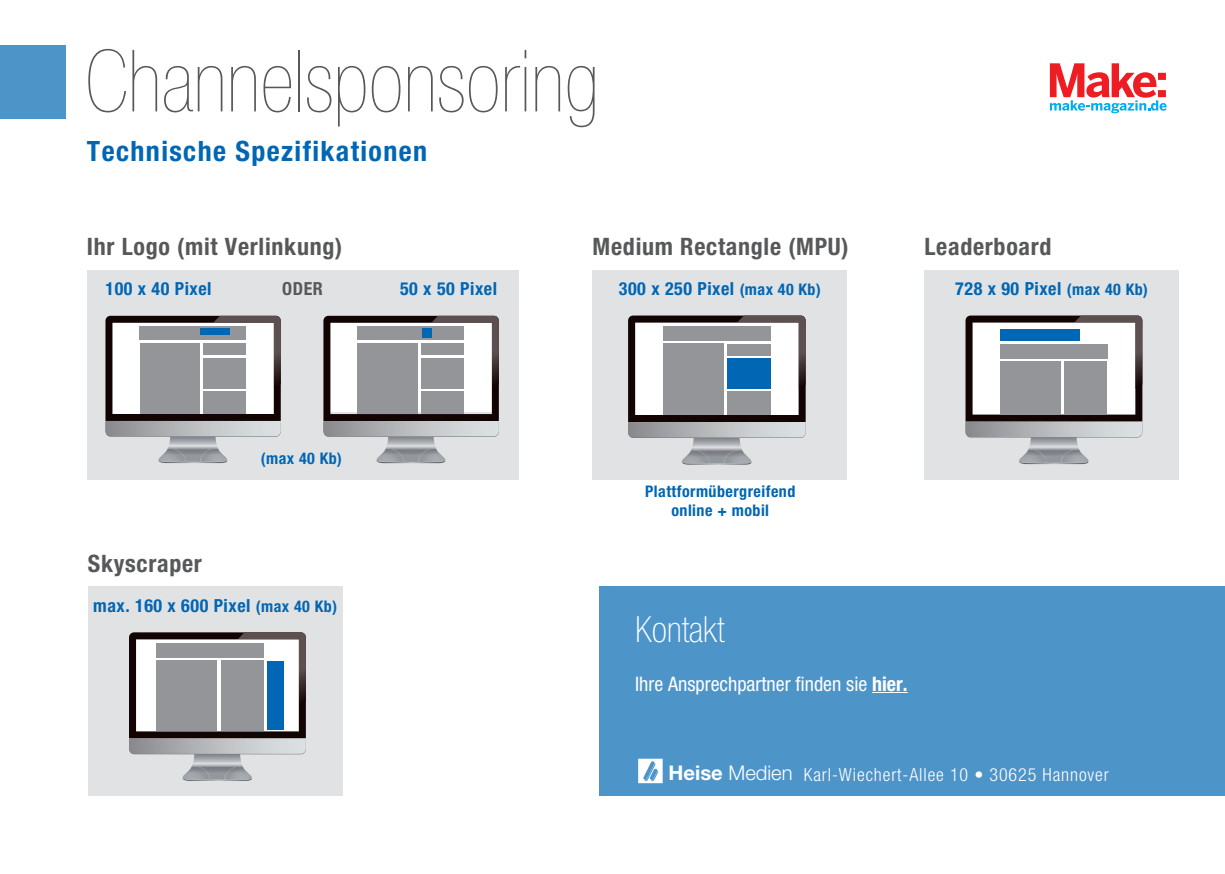
<style>
.page{position:relative;width:1225px;height:874px;background:#fff}
.page>*{position:absolute;margin:0;border:0;box-sizing:border-box;transform-origin:0 0}
.t1{font:900 condensed 86px "Helvetica Neue";color:#57585a}
.t2{font:100 condensed 36px "Helvetica Neue";color:#fff}
.t3{font:700 condensed 28px "Helvetica Neue";letter-spacing:.05em;color:#0166b3}
.t4{font:700 condensed 24px "Helvetica Neue";letter-spacing:.03em;color:#57585a}
.t5{font:condensed 20px "Helvetica Neue";color:#fff}
.t6{font:700 condensed 18px "Helvetica Neue";letter-spacing:.03em;color:#0166b3}
.t7{font:300 condensed 18px "Helvetica Neue";letter-spacing:.05em;color:#fff}
.t8{font:700 condensed 18px "Helvetica Neue";color:#57585a}
.t9{font:700 condensed 16px/19.2px "Helvetica Neue";letter-spacing:.03em;color:#0166b3;text-align:center}
.s1{font-size:16px}
.s2{font-weight:700}
.s3{font-weight:700;font-stretch:normal;font-size:20.2px}
.s4{font-stretch:normal;font-size:20.2px}
</style>
<div class="page">
<div style="left:600px;top:586px;width:625px;height:210px;background:#4d94c9"></div>
<div style="left:0;top:45px;width:65px;height:74px;background:#4d94c9"></div>
<div style="left:88px;top:269px;width:431px;height:210px;background:#e1e2e4"></div>
<svg style="left:105px;top:315px;width:176px;height:148px"></svg>
<img style="left:204px;top:315px;width:77px;height:79px">
<img style="left:213px;top:315px;width:68px;height:73px">
<div style="left:140px;top:326px;width:106px;height:14px;background:#939598"></div>
<div style="left:140px;top:343px;width:60px;height:71px;background:#939598"></div>
<div style="left:203px;top:343px;width:43px;height:12px;background:#939598"></div>
<div style="left:203px;top:358px;width:43px;height:30px;background:#939598"></div>
<div style="left:203px;top:391px;width:43px;height:23px;background:#939598"></div>
<div style="left:200px;top:328px;width:30px;height:6px;background:#0166b3"></div>
<svg style="left:323px;top:315px;width:176px;height:148px"></svg>
<img style="left:422px;top:315px;width:77px;height:80px">
<img style="left:431px;top:315px;width:68px;height:73px">
<div style="left:358px;top:326px;width:106px;height:14px;background:#939598"></div>
<div style="left:358px;top:343px;width:60px;height:71px;background:#939598"></div>
<div style="left:421px;top:343px;width:43px;height:12px;background:#939598"></div>
<div style="left:421px;top:358px;width:43px;height:30px;background:#939598"></div>
<div style="left:421px;top:391px;width:43px;height:23px;background:#939598"></div>
<div style="left:422px;top:328px;width:10px;height:10px;background:#0166b3"></div>
<div style="left:592px;top:269px;width:255px;height:210px;background:#e1e2e4"></div>
<svg style="left:628px;top:315px;width:177px;height:149px"></svg>
<img style="left:728px;top:315px;width:77px;height:80px">
<img style="left:737px;top:315px;width:68px;height:74px">
<div style="left:662px;top:326px;width:108px;height:14px;background:#939598"></div>
<div style="left:662px;top:343px;width:61px;height:72px;background:#939598"></div>
<div style="left:727px;top:343px;width:43px;height:12px;background:#939598"></div>
<div style="left:727px;top:358px;width:43px;height:31px;background:#0166b3"></div>
<div style="left:727px;top:391px;width:43px;height:24px;background:#939598"></div>
<div style="left:924px;top:269px;width:255px;height:210px;background:#e1e2e4"></div>
<svg style="left:965px;top:315px;width:177px;height:149px"></svg>
<img style="left:1065px;top:315px;width:77px;height:80px">
<img style="left:1074px;top:315px;width:68px;height:74px">
<div style="left:1000px;top:329px;width:79px;height:11px;background:#0166b3"></div>
<div style="left:1000px;top:344px;width:107px;height:14px;background:#939598"></div>
<div style="left:1000px;top:361px;width:60px;height:53px;background:#939598"></div>
<div style="left:1064px;top:361px;width:43px;height:53px;background:#939598"></div>
<div style="left:88px;top:586px;width:254px;height:210px;background:#e1e2e4"></div>
<svg style="left:129px;top:632px;width:177px;height:148px"></svg>
<img style="left:228px;top:632px;width:78px;height:79px">
<img style="left:238px;top:632px;width:68px;height:73px">
<div style="left:267px;top:660px;width:16px;height:69px;background:#0166b3"></div>
<div style="left:156px;top:642px;width:108px;height:15px;background:#939598"></div>
<div style="left:156px;top:660px;width:61px;height:71px;background:#939598"></div>
<div style="left:221px;top:660px;width:43px;height:71px;background:#939598"></div>
<svg style="left:638px;top:758px;width:24px;height:24px"></svg>
<hr style="left:872px;top:691px;width:35px;height:1px;background:#fff">
<svg style="left:1050px;top:63px;width:116px;height:50px"></svg>
<h1 class="t1" style="left:85px;top:34px;width:516px">Channelsponsoring</h1>
<h3 class="t3" style="left:87px;top:134px;width:342px">Technische Spezifikationen</h3>
<h3 class="t4" style="left:87px;top:232px;width:257px">Ihr Logo (mit Verlinkung)</h3>
<p class="t8" style="left:282px;top:277px;width:42px">ODER</p>
<p class="t6" style="left:400px;top:277px;width:98px">50 x 50 Pixel</p>
<p class="t6" style="left:105px;top:277px;width:108px">100 x 40 Pixel</p>
<h3 class="t4" style="left:592px;top:232px;width:257px">Medium Rectangle (MPU)</h3>
<p class="t6" style="left:619px;top:277px;width:203px">300 x 250 Pixel <span class="s1">(max 40 Kb)</span></p>
<h3 class="t4" style="left:924px;top:232px;width:129px">Leaderboard</h3>
<p class="t6" style="left:955px;top:277px;width:194px">728 x 90 Pixel <span class="s1">(max 40 Kb)</span></p>
<p class="t9" style="left:261px;top:448px;width:83px">(max 40 Kb)</p>
<h3 class="t4" style="left:88px;top:548px;width:115px">Skyscraper</h3>
<p class="t6" style="left:93px;top:594px;width:245px">max. 160 x 600 Pixel <span class="s1">(max 40 Kb)</span></p>
<p class="t9" style="left:645px;top:481px;width:152px">Plattformübergreifend online + mobil</p>
<h2 class="t2" style="left:635px;top:609px;width:91px">Kontakt</h2>
<p class="t5" style="left:635px;top:671px;width:274px">Ihre Ansprechpartner finden sie <span class="s2">hier.</span></p>
<p class="t7" style="left:668px;top:763px;width:442px"><span class="s3">Heise</span> <span class="s4">Medien</span> Karl-Wiechert-Allee 10 • 30625 Hannover</p>
</div>
